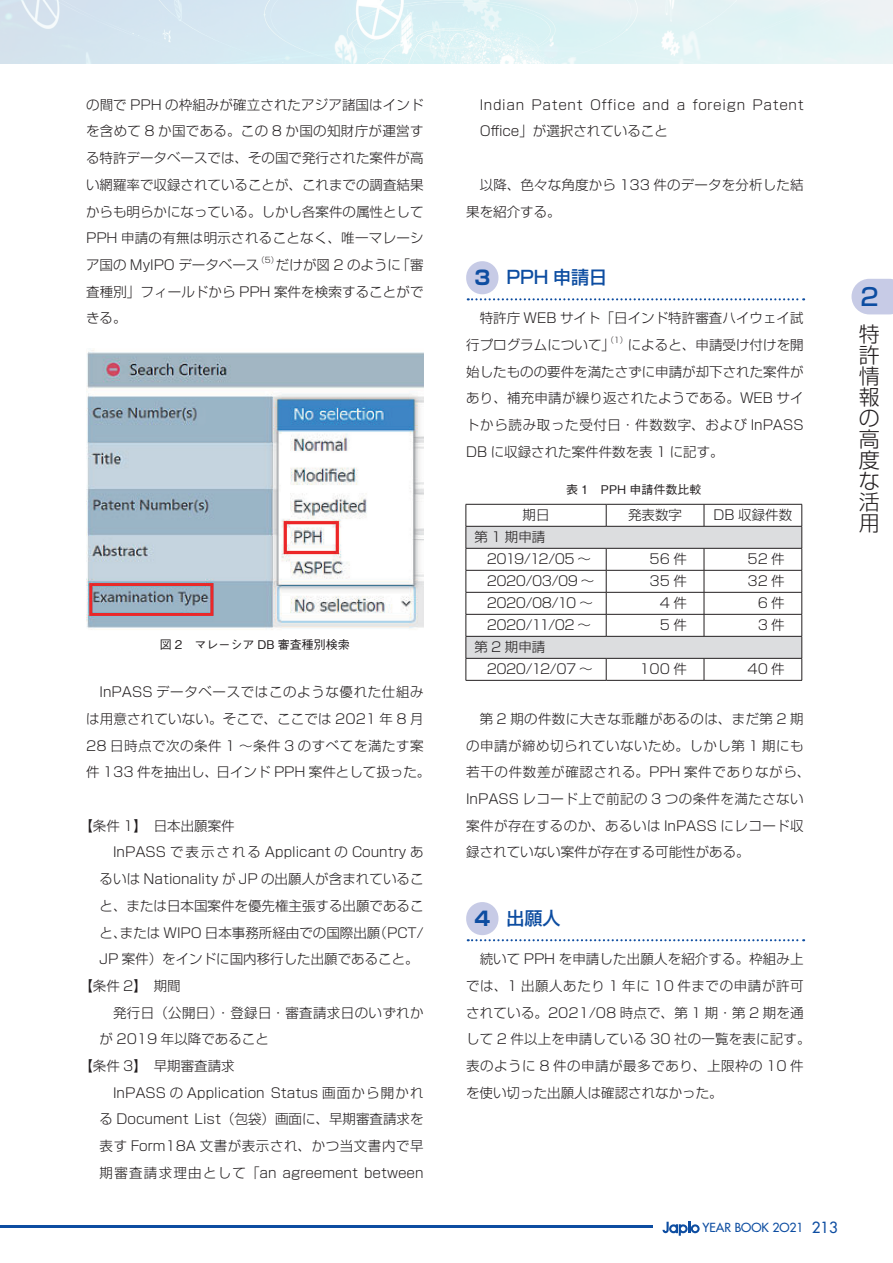
<style>
.page{position:relative;width:893px;height:1263px;background:#fff}
.page>*{position:absolute;margin:0;border:0;box-sizing:border-box;transform-origin:0 0}
.t1{font:500 24px "Shin Go Pr 5";color:#0d4da1}
.t2{font:300 21px/21px "Shin Go Pro";color:#231f20;text-align:justify}
.t3{font:500 18px "Shin Go Pro";color:#0d4da1}
.t4{font:300 13.5px/26.7px "Shin Go Pr 5";letter-spacing:.005em;color:#231f20;text-align:justify}
.t5{font:300 13.5px/26.7px "Shin Go Pr 5";letter-spacing:.03em;color:#231f20}
.t6{font:300 13.5px/22px "Shin Go Pro";letter-spacing:-.04em;color:#231f20}
.t7{font:300 13.5px/26.7px "Shin Go Pr 5";letter-spacing:.05em;color:#231f20}
.t8{font:300 13.5px "Shin Go Pr 5";letter-spacing:.04em;color:#231f20}
.t9{font:300 13.5px "Shin Go Pr 5";letter-spacing:.025em;color:#231f20}
.t10{font:500 12.15px "Futura Std";color:#0d4da1}
.t11{font:500 12px "Gothic BBB Pro";color:#231f20}
.t12{font:300 7.8px "Shin Go Pr 5";color:#231f20}
.s1{font-family:"Shin Go Pr 5";font-weight:700;font-size:19.5px}
.s2{font-size:15px}
</style>
<div class="page">
<img style="left:0;top:0;width:893px;height:64px">
<hr style="left:0;top:1225px;width:653px;height:3px;background:#0d4da1">
<svg style="left:662px;top:1222px;width:38px;height:14px"></svg>
<svg style="left:851px;top:279px;width:42px;height:35px"></svg>
<img style="left:86px;top:350px;width:338px;height:280px">
<svg style="left:468px;top:298px;width:336px;height:2px"></svg>
<div style="left:466px;top:261px;width:32px;height:33px;background:#c7cbe6;border-radius:16px"></div>
<svg style="left:468px;top:939px;width:336px;height:2px"></svg>
<div style="left:466px;top:902px;width:32px;height:33px;background:#c7cbe6;border-radius:16px"></div>
<svg style="left:466px;top:504px;width:336px;height:176px"></svg>
<hr style="left:466px;top:680px;width:140px;height:1px;background:#231f20">
<hr style="left:606px;top:680px;width:98px;height:1px;background:#231f20">
<hr style="left:704px;top:680px;width:98px;height:1px;background:#231f20">
<p class="t4" style="left:86px;top:90px;width:339px">の間で PPH の枠組みが確立されたアジア諸国はインドを含めて 8 か国である。この 8 か国の知財庁が運営する特許データベースでは、その国で発行された案件が高い網羅率で収録されていることが、これまでの調査結果からも明らかになっている。しかし各案件の属性としてPPH 申請の有無は明示されることなく、唯一マレーシア国の MyIPO データベース</p>
<p class="t12" style="left:257px;top:254px;width:23px">（5）</p>
<p class="t4" style="left:86px;top:250px;width:339px;text-indent:190px">だけが図 2 のように「審査種別」フィールドから PPH 案件を検索することができる。</p>
<p class="t11" style="left:160px;top:635px;width:191px">図 2　マレーシア DB 審査種別検索</p>
<p class="t4" style="left:86px;top:677px;width:346px;text-align:center">InPASS データベースではこのような優れた仕組み<br>は用意されていない。そこで、ここでは 2021 年 8 月<br>28 日時点で次の条件 1 ～条件 3 のすべてを満たす案件 133 件を抽出し、日インド PPH 案件として扱った。</p>
<p class="t4" style="left:79px;top:811px;width:157px">【条件 1】　日本出願案件</p>
<p class="t4" style="left:113px;top:838px;width:312px">InPASS で表示される Applicant の Country あ</p>
<p class="t4" style="left:100px;top:864px;width:326px">るいは Nationality が JP の出願人が含まれているこ</p>
<p class="t4" style="left:100px;top:891px;width:325px">と、または日本国案件を優先権主張する出願であるこ</p>
<p class="t4" style="left:100px;top:918px;width:325px">と、または WIPO 日本事務所経由での国際出願（PCT/</p>
<p class="t4" style="left:100px;top:944px;width:321px">JP 案件）をインドに国内移行した出願であること。</p>
<p class="t4" style="left:79px;top:971px;width:103px">【条件 2】　期間</p>
<p class="t9" style="left:113px;top:1001px;width:312px">発行日（公開日）・登録日・審査請求日のいずれか</p>
<p class="t4" style="left:100px;top:1024px;width:171px">が 2019 年以降であること</p>
<p class="t4" style="left:79px;top:1051px;width:157px">【条件 3】　早期審査請求</p>
<p class="t4" style="left:113px;top:1078px;width:312px">InPASS の Application Status 画面から開かれ</p>
<p class="t4" style="left:100px;top:1105px;width:325px">る Document List（包袋）画面に、早期審査請求を</p>
<p class="t8" style="left:100px;top:1135px;width:326px">表す Form18A 文書が表示され、かつ当文書内で早</p>
<p class="t4" style="left:100px;top:1158px;width:326px">期審査請求理由として「an agreement between</p>
<p class="t7" style="left:480px;top:90px;width:326px">Indian Patent Office and a foreign Patent<br>Office」が選択されていること</p>
<p class="t4" style="left:466px;top:170px;width:339px;text-indent:14px">以降、色々な角度から 133 件のデータを分析した結果を紹介する。</p>
<h3 class="t3" style="left:474px;top:262px;width:134px"><span class="s1">3</span> PPH 申請日</h3>
<p class="t4" style="left:466px;top:304px;width:339px;text-indent:14px">特許庁 WEB サイト「日インド特許審査ハイウェイ試行プログラムについて」</p>
<p class="t12" style="left:606px;top:334px;width:23px">（1）</p>
<p class="t4" style="left:466px;top:330px;width:339px;text-indent:162px">によると、申請受け付けを開始したものの要件を満たさずに申請が却下された案件があり、補充申請が繰り返されたようである。WEB サイトから読み取った受付日・件数数字、および InPASS DB に収録された案件件数を表 1 に記す。</p>
<p class="t11" style="left:566px;top:480px;width:137px">表 1　PPH 申請件数比較</p>
<p class="t6" style="left:523px;top:503px;width:28px">期日</p>
<p class="t6" style="left:628px;top:503px;width:55px">発表数字</p>
<p class="t6" style="left:714px;top:503px;width:80px">DB 収録件数</p>
<p class="t6" style="left:487px;top:525px;width:106px;text-indent:-12px">第 1 期申請<br>2019/12/05 ～</p>
<p class="t6" style="left:650px;top:547px;width:39px">56 件</p>
<p class="t6" style="left:747px;top:547px;width:39px">52 件</p>
<p class="t6" style="left:487px;top:569px;width:109px">2020/03/09 ～</p>
<p class="t6" style="left:650px;top:569px;width:39px">35 件</p>
<p class="t6" style="left:747px;top:569px;width:39px">32 件</p>
<p class="t6" style="left:487px;top:591px;width:107px">2020/08/10 ～</p>
<p class="t6" style="left:660px;top:591px;width:29px">4件</p>
<p class="t6" style="left:758px;top:591px;width:29px">6 件</p>
<p class="t6" style="left:487px;top:613px;width:106px">2020/11/02 ～</p>
<p class="t6" style="left:660px;top:613px;width:29px">5件</p>
<p class="t6" style="left:758px;top:613px;width:29px">3 件</p>
<p class="t6" style="left:487px;top:635px;width:107px;text-indent:-12px">第 2 期申請<br>2020/12/07 ～</p>
<p class="t6" style="left:639px;top:657px;width:49px">100 件</p>
<p class="t6" style="left:747px;top:657px;width:39px">40 件</p>
<p class="t5" style="left:466px;top:704px;width:346px;text-indent:14px">第 2 期の件数に大きな乖離があるのは、まだ第 2 期の申請が締め切られていないため。しかし第 1 期にも若干の件数差が確認される。PPH 案件でありながら、<br>InPASS レコード上で前記の 3 つの条件を満たさない案件が存在するのか、あるいは InPASS にレコード収録されていない案件が存在する可能性がある。</p>
<h3 class="t3" style="left:474px;top:903px;width:88px"><span class="s1">4</span> 出願人</h3>
<p class="t4" style="left:466px;top:944px;width:346px;text-align:left;text-indent:14px">続いて PPH を申請した出願人を紹介する。枠組み上では、1 出願人あたり 1 年に 10 件までの申請が許可されている。2021/08 時点で、第 1 期・第 2 期を通して 2 件以上を申請している 30 社の一覧を表に記す。表のように 8 件の申請が最多であり、上限枠の 10 件を使い切った出願人は確認されなかった。</p>
<h1 class="t1" style="left:860px;top:277px;width:20px">2</h1>
<h2 class="t2" style="left:859px;top:321px;width:22px">特許情報の高度な活用</h2>
<p class="t10" style="left:703px;top:1220px;width:137px">YEAR BOOK 2O21 <span class="s2">213</span></p>
</div>
